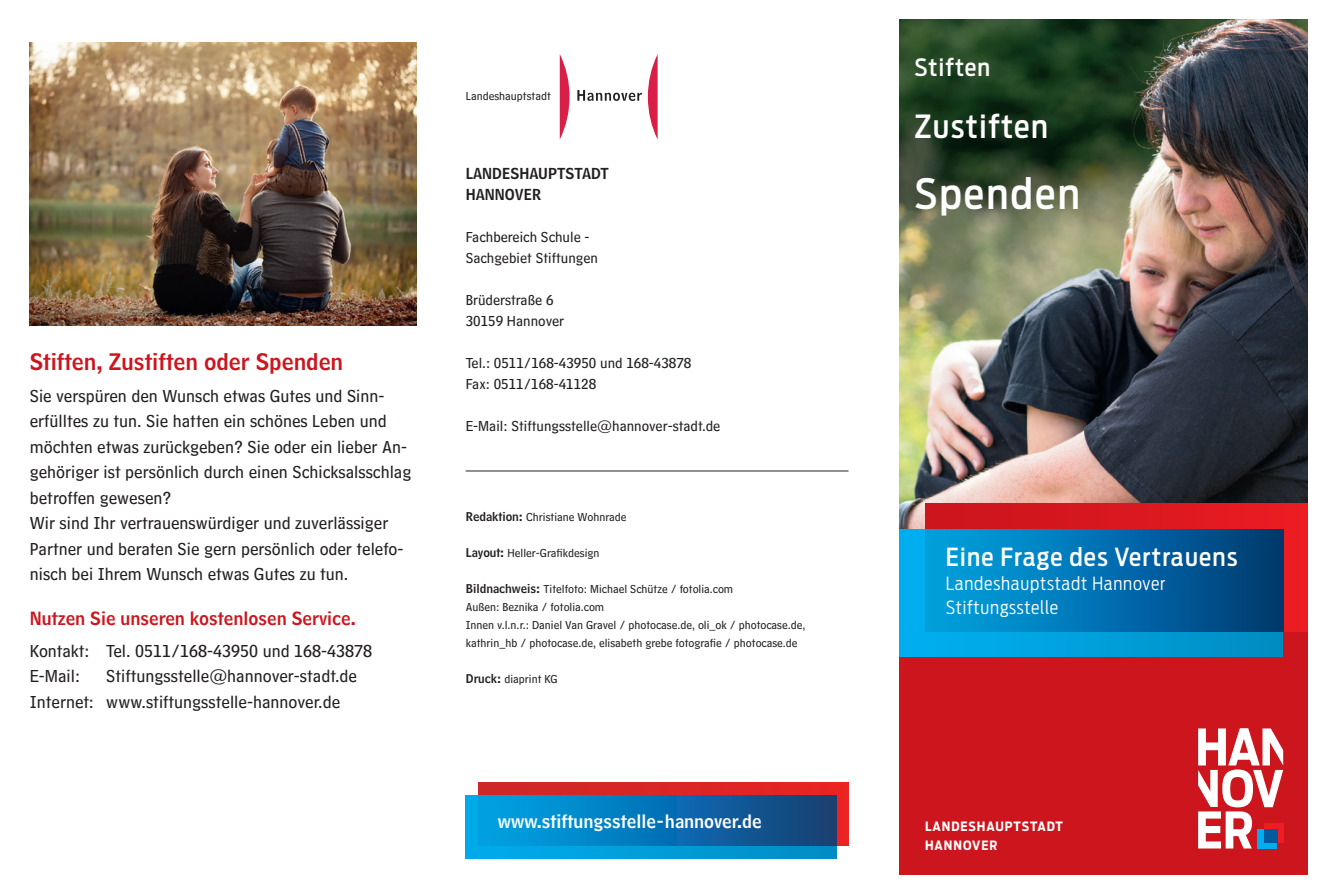
<style>
.page{position:relative;width:1327px;height:893px;background:#fff}
.page>*{position:absolute;margin:0;border:0;box-sizing:border-box;transform-origin:0 0}
.t1{font:500 41.55px "Antenna Cond";letter-spacing:.05em;color:#fff}
.t2{font:500 31.65px "Antenna Cond";letter-spacing:.05em;color:#fff}
.t3{font:500 24.75px "Antenna Cond";letter-spacing:.05em;color:#fff}
.t4{font:500 23.7px "Antenna Cond";letter-spacing:.05em;color:#fff}
.t5{font:22.5px "HM Headline";color:#cd151d}
.t6{font:18px/25.5px "HM Text";color:#231f20}
.t7{font:300 18px/24px "Antenna Cond";letter-spacing:.04em;color:#fff}
.t8{font:18px "HM Headline";color:#cd151d}
.t9{font:18px "HM Headline";color:#fff}
.t10{font:15px/21px "HM Text";color:#231f20}
.t11{font:15px/21px "HM Headline";color:#231f20}
.t12{font:700 12.75px/19.2px "Antenna Cond";letter-spacing:.075em;color:#fff}
.t13{font:12px/18px "HM Text";color:#231f20}
.s1{font-family:"HM Headline"}
</style>
<div class="page">
<img style="left:899px;top:19px;width:408px;height:510px">
<svg style="left:648px;top:55px;width:9px;height:83px"></svg>
<svg style="left:560px;top:55px;width:9px;height:84px"></svg>
<svg style="left:577px;top:90px;width:65px;height:11px"></svg>
<div style="left:899px;top:631px;width:408px;height:244px;background:#cd151d"></div>
<svg style="left:1198px;top:728px;width:85px;height:120px"></svg>
<hr style="left:466px;top:471px;width:382px;height:1px;background:#231f20">
<svg style="left:899px;top:529px;width:383px;height:128px;background:#00a0dd"></svg>
<div style="left:925px;top:504px;width:382px;height:127px;background:linear-gradient(to right,#cb141c,#e71c24)"></div>
<div style="left:925px;top:529px;width:358px;height:102px;background:linear-gradient(to right,#00a5e6,#003973)"></div>
<img style="left:30px;top:43px;width:387px;height:282px">
<div style="left:466px;top:795px;width:370px;height:64px;background:linear-gradient(to right,#00acec,#008dc4)"></div>
<div style="left:478px;top:782px;width:370px;height:64px;background:linear-gradient(to right,#cd2727,#e62425)"></div>
<div style="left:478px;top:795px;width:358px;height:51px;background:linear-gradient(to right,#00a6ea,#173e78)"></div>
<p class="t5" style="left:30px;top:342px;width:315px">Stiften, Zustiften oder Spenden</p>
<p class="t6" style="left:30px;top:380px;width:383px">Sie verspüren den Wunsch etwas Gutes und Sinn&shy;erfülltes zu tun. Sie hatten ein schönes Leben und möchten etwas zurückgeben? Sie oder ein lieber An&shy;gehöriger ist persönlich durch einen Schicksalsschlag betroffen gewesen?<br>Wir sind Ihr vertrauenswürdiger und zuverlässiger Partner und beraten Sie gern persönlich oder telefo&shy;nisch bei Ihrem Wunsch etwas Gutes zu tun.</p>
<p class="t8" style="left:30px;top:603px;width:327px">Nutzen Sie unseren kostenlosen Service.</p>
<p class="t6" style="left:30px;top:635px;width:344px">Kontakt: Tel. 0511/168-43950 und 168-43878<br>E-Mail:</p>
<p class="t6" style="left:30px;top:661px;width:329px;text-indent:77px">Stiftungsstelle@hannover-stadt.de<br>Internet: www.stiftungsstelle-hannover.de</p>
<p class="t13" style="left:466px;top:85px;width:87px">Landeshauptstadt</p>
<p class="t11" style="left:466px;top:161px;width:145px">LANDESHAUPTSTADT<br>HANNOVER</p>
<p class="t10" style="left:466px;top:224px;width:134px">Fachbereich Schule -<br>Sachgebiet Stiftungen</p>
<p class="t10" style="left:466px;top:287px;width:100px">Brüderstraße 6<br>30159 Hannover</p>
<p class="t10" style="left:466px;top:350px;width:227px">Tel.: 0511/168-43950 und 168-43878<br>Fax: 0511/168-41128</p>
<p class="t10" style="left:466px;top:413px;width:256px">E-Mail: Stiftungsstelle@hannover-stadt.de</p>
<p class="t13" style="left:466px;top:506px;width:162px"><span class="s1">Redaktion:</span> Christiane Wohnrade</p>
<p class="t13" style="left:466px;top:542px;width:135px"><span class="s1">Layout:</span> Heller-Grafikdesign</p>
<p class="t13" style="left:466px;top:578px;width:341px"><span class="s1">Bildnachweis:</span> Titelfoto: Michael Schütze / fotolia.com<br>Außen: Beznika / fotolia.com<br>Innen v.l.n.r.: Daniel Van Gravel / photocase.de, oli_ok / photocase.de, kathrin_hb / photocase.de, elisabeth grebe fotografie / photocase.de</p>
<p class="t13" style="left:466px;top:668px;width:93px"><span class="s1">Druck:</span> diaprint KG</p>
<p class="t9" style="left:498px;top:806px;width:265px">www.stiftungsstelle-hannover.de</p>
<h3 class="t4" style="left:914px;top:54px;width:77px">Stiften</h3>
<h2 class="t2" style="left:914px;top:107px;width:135px">Zustiften</h2>
<h1 class="t1" style="left:914px;top:169px;width:167px">Spenden</h1>
<h3 class="t3" style="left:946px;top:542px;width:293px">Eine Frage des Vertrauens</h3>
<p class="t7" style="left:946px;top:572px;width:221px">Landeshauptstadt Hannover<br>Stiftungsstelle</p>
<p class="t12" style="left:925px;top:817px;width:139px">LANDESHAUPTSTADT<br>HANNOVER</p>
</div>
